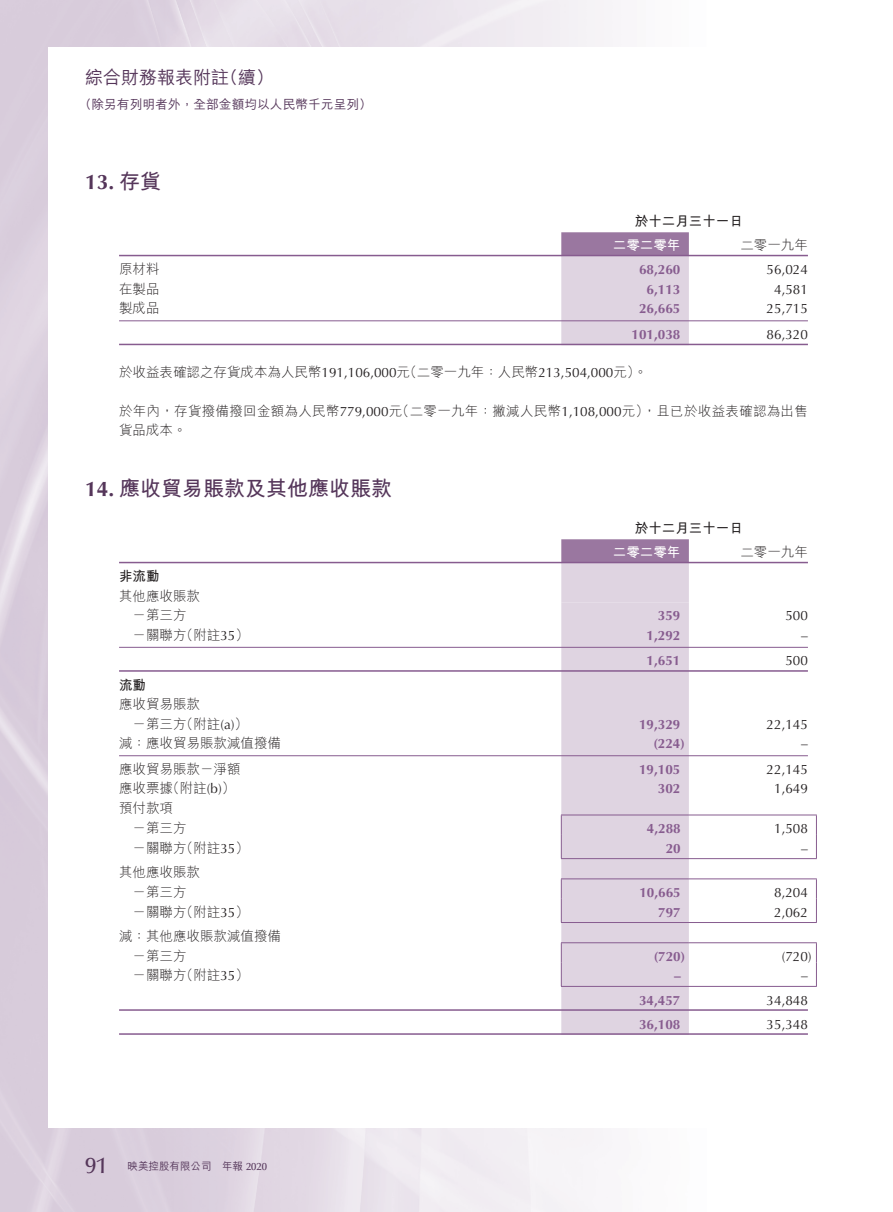
<style>
.page{position:relative;width:893px;height:1212px;background:#fff}
.page>*{position:absolute;margin:0;border:0;box-sizing:border-box;transform-origin:0 0}
.t1{font:21px "M Hei HK Bold E Ten B5 H";color:#55365a}
.t2{font:700 21px "Optima LT Std";color:#55365a}
.t3{font:18px "M Hei HK Medium E Ten B5 H";color:#55365a}
.t4{font:13.5px/19.8px "M Hei HK Light E Ten B5 H";color:#231f20}
.t5{font:700 13.5px "Optima LT Std";color:#875c8f}
.t6{font:13.5px "Optima LT Std";color:#231f20}
.t7{font:13.5px/19.5px "M Hei HK Light E Ten B5 H";letter-spacing:.02em;color:#231f20}
.t8{font:13.5px "M Hei HK Bold E Ten B5 H";color:#231f20}
.t9{font:13.5px "M Hei HK Bold E Ten B5 H";color:#fff}
.t10{font:12.75px "M Hei HK Medium E Ten B5 H";color:#55365a}
.t11{font:10.5px "M Hei HK Medium E Ten B5 H";color:#55365a}
.s1{font-family:"M Hei HK Bold E Ten B5 H";font-weight:400}
.s2{font-family:"Optima LT Std"}
.s3{font-family:"Optima LT Std";font-weight:700}
.s4{font-family:"Optima LT Std";font-weight:500;font-size:22.5px}
.s5{font-family:"Optima LT Std";font-weight:500}
</style>
<div class="page">
<svg style="left:561px;top:232px;width:128px;height:112px"></svg>
<hr style="left:119px;top:255px;width:689px;height:1px;background:#875c8f">
<hr style="left:119px;top:320px;width:689px;height:1px;background:#875c8f">
<hr style="left:119px;top:344px;width:689px;height:1px;background:#875c8f">
<svg style="left:561px;top:539px;width:128px;height:63px"></svg>
<div style="left:561px;top:602px;width:128px;height:431px;background:#dfd4e1"></div>
<hr style="left:561px;top:815px;width:128px;height:1px;background:#875c8f">
<hr style="left:689px;top:815px;width:128px;height:1px;background:#875c8f">
<svg style="left:561px;top:815px;width:1px;height:43px"></svg>
<svg style="left:816px;top:815px;width:1px;height:43px"></svg>
<hr style="left:561px;top:858px;width:256px;height:1px;background:#875c8f">
<hr style="left:561px;top:878px;width:128px;height:1px;background:#875c8f">
<hr style="left:689px;top:878px;width:128px;height:1px;background:#875c8f">
<svg style="left:561px;top:879px;width:1px;height:43px"></svg>
<svg style="left:816px;top:879px;width:1px;height:43px"></svg>
<hr style="left:561px;top:922px;width:256px;height:1px;background:#875c8f">
<hr style="left:561px;top:942px;width:128px;height:1px;background:#875c8f">
<hr style="left:689px;top:942px;width:128px;height:1px;background:#875c8f">
<svg style="left:561px;top:943px;width:1px;height:43px"></svg>
<svg style="left:816px;top:943px;width:1px;height:43px"></svg>
<hr style="left:561px;top:986px;width:256px;height:1px;background:#875c8f">
<hr style="left:119px;top:562px;width:689px;height:1px;background:#875c8f">
<hr style="left:119px;top:647px;width:689px;height:1px;background:#875c8f">
<hr style="left:119px;top:670px;width:689px;height:2px;background:#875c8f">
<hr style="left:119px;top:755px;width:689px;height:1px;background:#875c8f">
<hr style="left:119px;top:1009px;width:689px;height:2px;background:#875c8f">
<hr style="left:119px;top:1033px;width:689px;height:2px;background:#875c8f">
<h2 class="t3" style="left:85px;top:71px;width:190px">綜合財務報表附註（續）</h2>
<p class="t10" style="left:79px;top:100px;width:295px">（除另有列明者外，全部金額均以人民幣千元呈列）</p>
<h1 class="t2" style="left:85px;top:169px;width:78px">13. <span class="s1">存貨</span></h1>
<p class="t8" style="left:635px;top:216px;width:109px">於十二月三十一日</p>
<p class="t9" style="left:613px;top:240px;width:69px">二零二零年</p>
<p class="t4" style="left:740px;top:237px;width:69px">二零一九年</p>
<p class="t4" style="left:119px;top:261px;width:42px">原材料</p>
<p class="t5" style="left:639px;top:261px;width:43px">68,260</p>
<p class="t6" style="left:767px;top:264px;width:43px">56,024</p>
<p class="t4" style="left:119px;top:280px;width:42px">在製品</p>
<p class="t5" style="left:647px;top:281px;width:35px">6,113</p>
<p class="t6" style="left:774px;top:283px;width:35px">4,581</p>
<p class="t4" style="left:119px;top:300px;width:42px">製成品</p>
<p class="t5" style="left:639px;top:300px;width:43px">26,665</p>
<p class="t6" style="left:767px;top:303px;width:43px">25,715</p>
<p class="t5" style="left:632px;top:326px;width:50px">101,038</p>
<p class="t6" style="left:767px;top:329px;width:43px">86,320</p>
<p class="t4" style="left:119px;top:364px;width:530px">於收益表確認之存貨成本為人民幣<span class="s2">191,106,000</span>元（二零一九年：人民幣<span class="s2">213,504,000</span>元）。</p>
<p class="t7" style="left:119px;top:403px;width:690px">於年內，存貨撥備撥回金額為人民幣<span class="s2">779,000</span>元（二零一九年：撇減人民幣<span class="s2">1,108,000</span>元），且已於收益表確認為出售貨品成本。</p>
<h1 class="t1" style="left:85px;top:480px;width:309px"><span class="s3">14.</span> 應收貿易賬款及其他應收賬款</h1>
<p class="t8" style="left:119px;top:571px;width:42px">非流動</p>
<p class="t4" style="left:119px;top:588px;width:82px;text-align:center">其他應收賬款－第三方</p>
<p class="t8" style="left:635px;top:523px;width:109px">於十二月三十一日</p>
<p class="t9" style="left:613px;top:547px;width:69px">二零二零年</p>
<p class="t4" style="left:740px;top:544px;width:69px">二零一九年</p>
<p class="t5" style="left:658px;top:607px;width:24px">359</p>
<p class="t6" style="left:785px;top:610px;width:24px">500</p>
<p class="t4" style="left:133px;top:626px;width:118px">－關聯方（附註<span class="s2">35</span>）</p>
<p class="t5" style="left:647px;top:627px;width:35px">1,292</p>
<p class="t6" style="left:801px;top:629px;width:8px">–</p>
<p class="t5" style="left:647px;top:653px;width:35px">1,651</p>
<p class="t6" style="left:785px;top:655px;width:24px">500</p>
<p class="t8" style="left:119px;top:679px;width:28px">流動</p>
<p class="t4" style="left:133px;top:696px;width:117px;text-indent:-14px">應收貿易賬款<br>－第三方（附註<span class="s2">(a)</span>）</p>
<p class="t5" style="left:639px;top:716px;width:43px">19,329</p>
<p class="t6" style="left:767px;top:718px;width:43px">22,145</p>
<p class="t4" style="left:119px;top:735px;width:163px">減：應收貿易賬款減值撥備</p>
<p class="t5" style="left:653px;top:735px;width:33px">(224)</p>
<p class="t6" style="left:801px;top:738px;width:8px">–</p>
<p class="t4" style="left:119px;top:761px;width:123px">應收貿易賬款－淨額</p>
<p class="t5" style="left:639px;top:761px;width:43px">19,105</p>
<p class="t6" style="left:767px;top:764px;width:43px">22,145</p>
<p class="t4" style="left:119px;top:780px;width:118px">應收票據（附註<span class="s2">(b)</span>）</p>
<p class="t5" style="left:658px;top:781px;width:24px">302</p>
<p class="t6" style="left:774px;top:783px;width:35px">1,649</p>
<p class="t4" style="left:133px;top:800px;width:55px;text-indent:-14px">預付款項－第三方</p>
<p class="t5" style="left:647px;top:820px;width:35px">4,288</p>
<p class="t6" style="left:774px;top:823px;width:35px">1,508</p>
<p class="t4" style="left:133px;top:839px;width:118px">－關聯方（附註<span class="s2">35</span>）</p>
<p class="t5" style="left:666px;top:840px;width:17px">20</p>
<p class="t6" style="left:801px;top:842px;width:8px">–</p>
<p class="t4" style="left:119px;top:864px;width:82px;text-align:center">其他應收賬款－第三方</p>
<p class="t5" style="left:639px;top:884px;width:43px">10,665</p>
<p class="t6" style="left:774px;top:887px;width:35px">8,204</p>
<p class="t4" style="left:133px;top:903px;width:118px">－關聯方（附註<span class="s2">35</span>）</p>
<p class="t5" style="left:658px;top:904px;width:24px">797</p>
<p class="t6" style="left:774px;top:906px;width:35px">2,062</p>
<p class="t4" style="left:133px;top:928px;width:150px;text-indent:-14px">減：其他應收賬款減值撥備－第三方</p>
<p class="t5" style="left:654px;top:948px;width:33px">(720)</p>
<p class="t6" style="left:782px;top:951px;width:32px">(720)</p>
<p class="t4" style="left:133px;top:967px;width:118px">－關聯方（附註<span class="s2">35</span>）</p>
<p class="t5" style="left:674px;top:968px;width:8px">–</p>
<p class="t6" style="left:801px;top:970px;width:8px">–</p>
<p class="t5" style="left:639px;top:992px;width:43px">34,457</p>
<p class="t6" style="left:767px;top:994px;width:43px">34,848</p>
<p class="t5" style="left:639px;top:1016px;width:43px">36,108</p>
<p class="t6" style="left:767px;top:1018px;width:43px">35,348</p>
<p class="t11" style="left:85px;top:1162px;width:183px"><span class="s4">91</span> 映美控股有限公司 年報 <span class="s5">2020</span></p>
</div>
